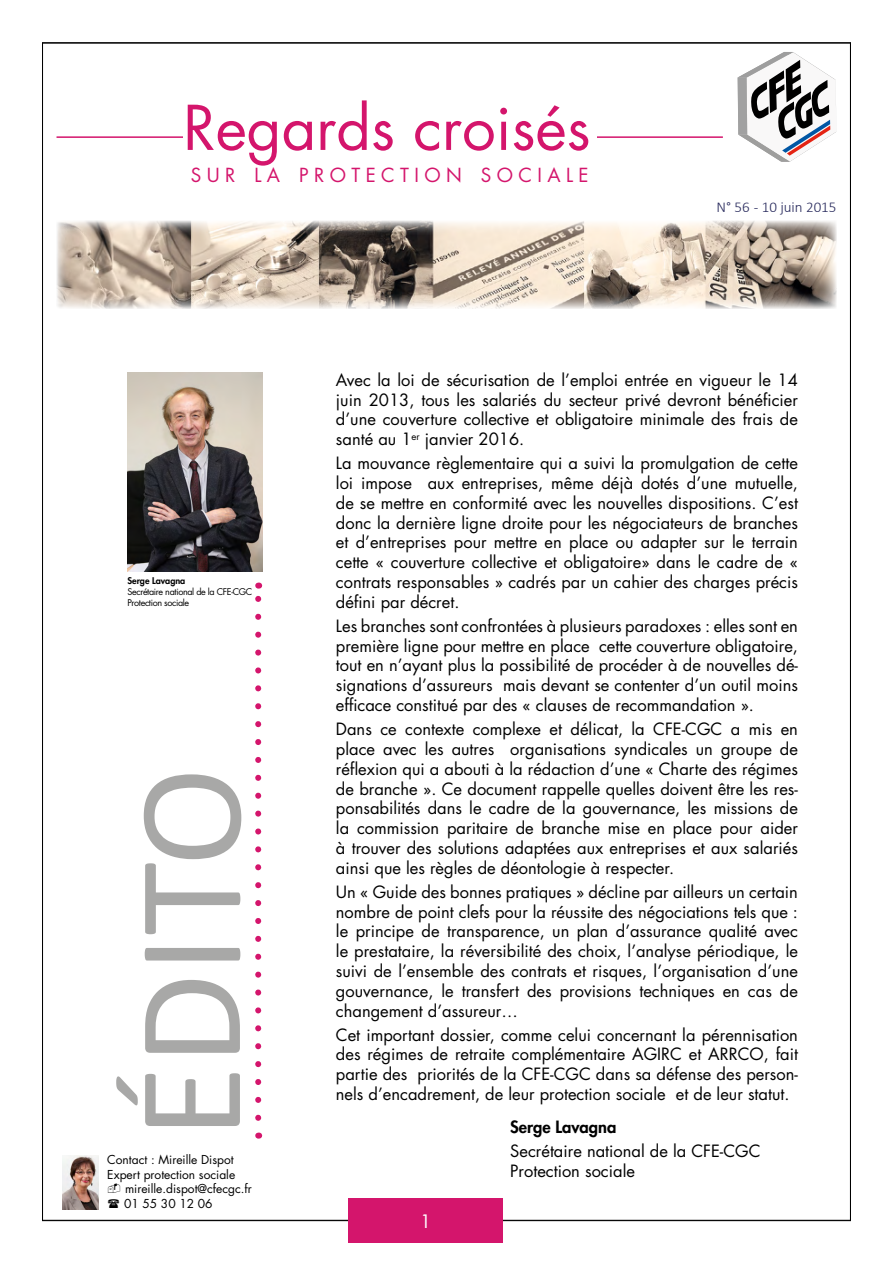
<style>
.page{position:relative;width:893px;height:1263px;background:#fff}
.page>*{position:absolute;margin:0;border:0;box-sizing:border-box;transform-origin:0 0}
.t1{font:150px "Calibri";color:#a8a8a7}
.t2{font:60px "Futura Std";color:#d4156c}
.t3{font:18.9px "Futura Std";letter-spacing:.285em;color:#d4156c}
.t4{font:18px "Futura Std";color:#fff}
.t5{font:16.5px/19.8px "Futura Std";color:#000;text-align:justify}
.t6{font:800 16.5px "Futura Std";color:#000}
.t7{font:300 15px "Calibri";color:#26285b}
.t8{font:12px "Futura Std";color:#000}
.t9{font:9px/10.8px "Futura Std";letter-spacing:-.04em;color:#000}
.t10{font:800 9px "Futura Std";color:#000}
</style>
<div class="page">
<svg style="left:255px;top:583px;width:6px;height:535px"></svg>
<img style="left:57px;top:221px;width:779px;height:88px">
<div style="left:348px;top:1197px;width:155px;height:45px;background:#d4156c"></div>
<hr style="left:57px;top:136px;width:666px;height:2px;background:#d4156c">
<svg style="left:738px;top:52px;width:98px;height:110px"></svg>
<div style="left:183px;top:100px;width:413px;height:54px;background:#fff"></div>
<img style="left:127px;top:372px;width:136px;height:199px">
<img style="left:62px;top:1155px;width:36px;height:55px">
<h2 class="t2" style="left:183px;top:90px;width:409px">Regards croisés</h2>
<p class="t3" style="left:191px;top:163px;width:399px">SUR LA PROTECTION SOCIALE</p>
<p class="t7" style="left:716px;top:198px;width:122px">N° 56 - 10 juin 2015</p>
<p class="t10" style="left:127px;top:575px;width:59px">Serge Lavagna</p>
<p class="t9" style="left:127px;top:587px;width:126px">Secrétaire national de la CFE-CGC<br>Protection sociale</p>
<h1 class="t1" style="left:95px;top:1138px;width:373px;rotate:-90deg">ÉDITO</h1>
<p class="t8" style="left:107px;top:1152px;width:128px">Contact : Mireille Dispot</p>
<p class="t8" style="left:107px;top:1167px;width:129px">Expert protection sociale</p>
<p class="t8" style="left:125px;top:1181px;width:128px">mireille.dispot@cfecgc.fr</p>
<p class="t8" style="left:124px;top:1195px;width:90px">01 55 30 12 06</p>
<p class="t5" style="left:336px;top:370px;width:464px">Avec la loi de sécurisation de l’emploi entrée en vigueur le 14 juin 2013, tous les salariés du secteur privé devront bénéficier d’une couverture collective et obligatoire minimale des frais de santé au 1<sup>er</sup> janvier 2016.</p>
<p class="t5" style="left:336px;top:453px;width:464px">La mouvance règlementaire qui a suivi la promulgation de cette loi impose aux entreprises, même déjà dotés d’une mutuelle, de se mettre en conformité avec les nouvelles dispositions. C’est donc la dernière ligne droite pour les négociateurs de branches et d’entreprises pour mettre en place ou adapter sur le terrain cette « couverture collective et obligatoire» dans le cadre de « contrats responsables » cadrés par un cahier des charges précis défini par décret.</p>
<p class="t5" style="left:336px;top:616px;width:464px">Les branches sont confrontées à plusieurs paradoxes : elles sont en première ligne pour mettre en place cette couverture obligatoire, tout en n’ayant plus la possibilité de procéder à de nouvelles dé&shy;signations d’assureurs mais devant se contenter d’un outil moins efficace constitué par des « clauses de recommandation ».</p>
<p class="t5" style="left:336px;top:719px;width:464px">Dans ce contexte complexe et délicat, la CFE-CGC a mis en place avec les autres organisations syndicales un groupe de réflexion qui a abouti à la rédaction d’une « Charte des régimes de branche ». Ce document rappelle quelles doivent être les res&shy;ponsabilités dans le cadre de la gouvernance, les missions de la commission paritaire de branche mise en place pour aider à trouver des solutions adaptées aux entreprises et aux salariés ainsi que les règles de déontologie à respecter.</p>
<p class="t5" style="left:336px;top:882px;width:464px">Un « Guide des bonnes pratiques » décline par ailleurs un certain nombre de point clefs pour la réussite des négociations tels que : le principe de transparence, un plan d’assurance qualité avec le prestataire, la réversibilité des choix, l’analyse périodique, le suivi de l’ensemble des contrats et risques, l’organisation d’une gouvernance, le transfert des provisions techniques en cas de changement d’assureur…</p>
<p class="t5" style="left:336px;top:1025px;width:464px">Cet important dossier, comme celui concernant la pérennisation des régimes de retraite complémentaire AGIRC et ARRCO, fait partie des priorités de la CFE-CGC dans sa défense des person&shy;nels d’encadrement, de leur protection sociale et de leur statut.</p>
<p class="t6" style="left:510px;top:1116px;width:108px">Serge Lavagna</p>
<p class="t5" style="left:510px;top:1141px;width:252px">Secrétaire national de la CFE-CGC<br>Protection sociale</p>
<p class="t4" style="left:420px;top:1209px;width:13px">1</p>
</div>
